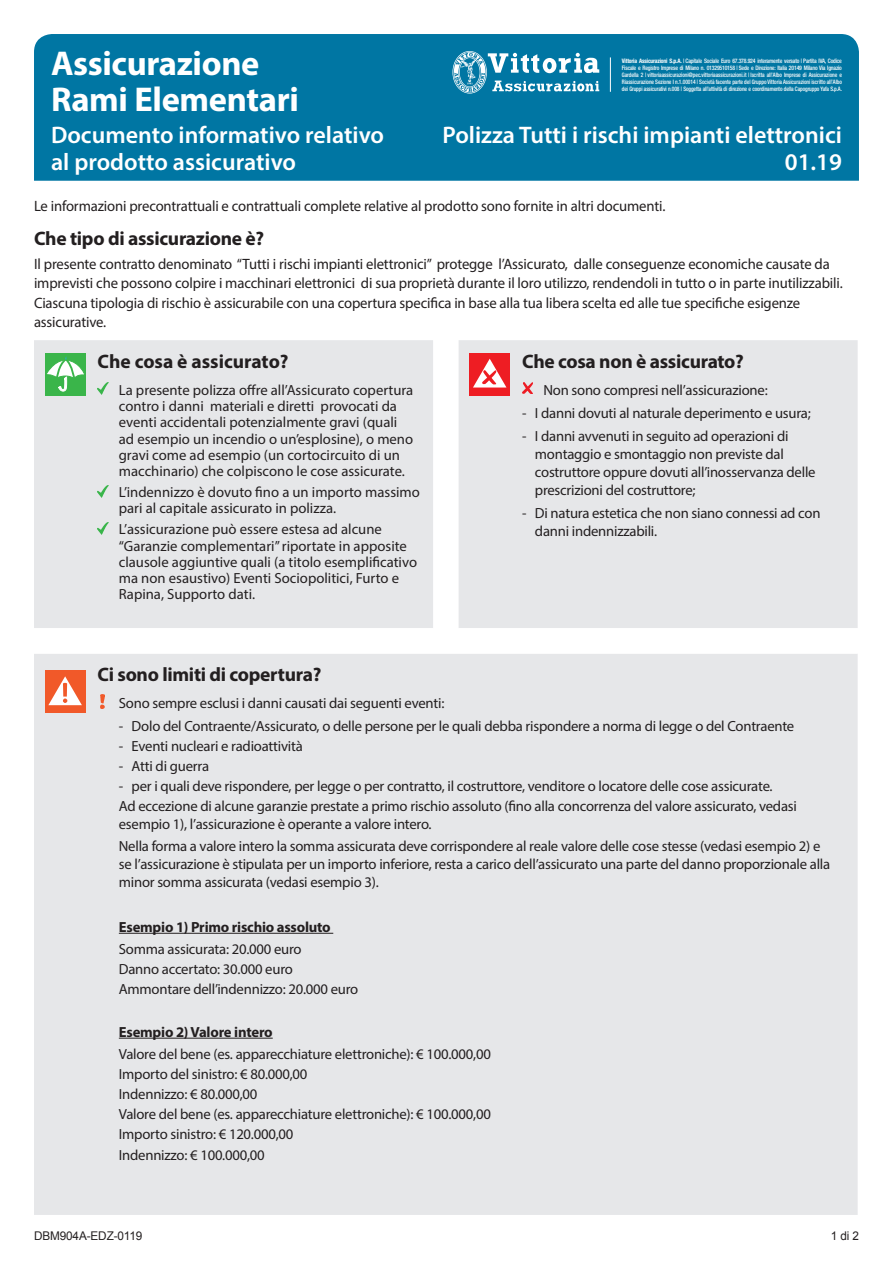
<style>
.page{position:relative;width:893px;height:1263px;background:#fff}
.page>*{position:absolute;margin:0;border:0;box-sizing:border-box;transform-origin:0 0}
.t1{font:700 34.5px/36px "Myriad Pro";letter-spacing:-.01em;color:#fff}
.t2{font:600 24px/27px "Myriad Pro";color:#fff;text-align:right}
.t3{font:700 19.5px "Myriad Pro";letter-spacing:-.015em;color:#231f20}
.t4{font:15px/19.5px "Myriad Pro";letter-spacing:-.01em;color:#231f20}
.t5{font:14.7px/16.2px "Myriad Pro";letter-spacing:-.015em;color:#231f20}
.t6{font:700 14.7px "Myriad Pro";letter-spacing:-.015em;color:#231f20}
.t7{font:12px "Arial";letter-spacing:-.01em;color:#231f20}
.t8{font:500 condensed 6.15px/7.1px "Helvetica Neue";letter-spacing:-.02em;color:#fff;text-align:justify;scale:.94 1}
.s1{font-family:"Helvetica Neue LT Std";font-weight:700}
</style>
<div class="page">
<div style="left:34px;top:34px;width:825px;height:147px;background:#0076a3"></div>
<svg style="left:452px;top:51px;width:147px;height:43px"></svg>
<hr style="left:610px;top:57px;width:1px;height:35px;background:#fff">
<div style="left:34px;top:340px;width:824px;height:875px;background:#e6e7e9"></div>
<svg style="left:34px;top:628px;width:824px;height:26px"></svg>
<div style="left:45px;top:353px;width:41px;height:43px;background:#3ab54a"></div>
<svg style="left:47px;top:356px;width:37px;height:35px"></svg>
<svg style="left:98px;top:383px;width:10px;height:12px"></svg>
<svg style="left:98px;top:485px;width:10px;height:12px"></svg>
<svg style="left:98px;top:522px;width:10px;height:12px"></svg>
<div style="left:469px;top:353px;width:41px;height:43px;background:#ee1d23"></div>
<svg style="left:473px;top:359px;width:33px;height:28px"></svg>
<svg style="left:522px;top:383px;width:11px;height:11px"></svg>
<div style="left:45px;top:671px;width:41px;height:42px;background:#f15929"></div>
<svg style="left:48px;top:676px;width:34px;height:29px"></svg>
<hr style="left:119px;top:933px;width:214px;height:1px;background:#231f20">
<hr style="left:119px;top:1038px;width:154px;height:1px;background:#231f20">
<svg style="left:101px;top:695px;width:3px;height:13px"></svg>
<h1 class="t1" style="left:51px;top:44px;width:249px">Assicurazione<br>Rami Elementari</h1>
<h2 class="t2" style="left:51px;top:121px;width:335px;text-align:left">Documento informativo relativo al prodotto assicurativo</h2>
<p class="t8" style="left:622px;top:57px;width:236px"><span class="s1">Vittoria Assicurazioni S.p.A.</span> | Capitale Sociale Euro 67.378.924 interamente versato | Partita IVA, Codice Fiscale e Registro Imprese di Milano n. 01329510158 | Sede e Direzione: Italia 20149 Milano Via Ignazio Gardella 2 | vittoriaassicurazioni@pec.vittoriaassicurazioni.it | Iscritta all’Albo Imprese di Assicurazione e Riassicurazione Sezione I n.1.00014 | Società facente parte del Gruppo Vittoria Assicurazioni iscritto all’Albo dei Gruppi assicurativi n.008 | Soggetta all’attività di direzione e coordinamento della Capogruppo Yafa S.p.A.</p>
<h2 class="t2" style="left:443px;top:121px;width:401px">Polizza Tutti i rischi impianti elettronici<br>01.19</h2>
<p class="t4" style="left:34px;top:196px;width:633px">Le informazioni precontrattuali e contrattuali complete relative al prodotto sono fornite in altri documenti.</p>
<h3 class="t3" style="left:34px;top:226px;width:232px">Che tipo di assicurazione è?</h3>
<p class="t4" style="left:34px;top:254px;width:810px">Il presente contratto denominato “Tutti i rischi impianti elettronici” protegge l’Assicurato, dalle conseguenze economiche causate da imprevisti che possono colpire i macchinari elettronici di sua proprietà durante il loro utilizzo, rendendoli in tutto o in parte inutilizzabili.<br>Ciascuna tipologia di rischio è assicurabile con una copertura specifica in base alla tua libera scelta ed alle tue specifiche esigenze assicurative.</p>
<h3 class="t3" style="left:98px;top:348px;width:193px">Che cosa è assicurato?</h3>
<p class="t5" style="left:119px;top:382px;width:296px">La presente polizza offre all’Assicurato copertura contro i danni materiali e diretti provocati da eventi accidentali potenzialmente gravi (quali ad esempio un incendio o un’esplosine), o meno gravi come ad esempio (un cortocircuito di un macchinario) che colpiscono le cose assicurate.</p>
<p class="t5" style="left:119px;top:484px;width:303px">L’indennizzo è dovuto fino a un importo massimo pari al capitale assicurato in polizza.</p>
<p class="t5" style="left:119px;top:521px;width:300px">L’assicurazione può essere estesa ad alcune “Garanzie complementari” riportate in apposite clausole aggiuntive quali (a titolo esemplificativo ma non esaustivo) Eventi Sociopolitici, Furto e Rapina, Supporto dati.</p>
<h3 class="t3" style="left:522px;top:348px;width:223px">Che cosa non è assicurato?</h3>
<p class="t5" style="left:543px;top:382px;width:226px">Non sono compresi nell’assicurazione:</p>
<p class="t5" style="left:522px;top:405px;width:290px">- I danni dovuti al naturale deperimento e usura;</p>
<p class="t5" style="left:535px;top:427px;width:282px;line-height:18px;text-indent:-13px">- I danni avvenuti in seguito ad operazioni di montaggio e smontaggio non previste dal costruttore oppure dovuti all’inosservanza delle prescrizioni del costruttore;</p>
<p class="t5" style="left:535px;top:504px;width:287px;line-height:18px;text-indent:-13px">- Di natura estetica che non siano connessi ad con danni indennizzabili.</p>
<h3 class="t3" style="left:98px;top:662px;width:225px">Ci sono limiti di copertura?</h3>
<p class="t5" style="left:119px;top:695px;width:327px">Sono sempre esclusi i danni causati dai seguenti eventi:</p>
<p class="t5" style="left:119px;top:717px;width:677px">- Dolo del Contraente/Assicurato, o delle persone per le quali debba rispondere a norma di legge o del Contraente</p>
<p class="t5" style="left:119px;top:737px;width:186px">- Eventi nucleari e radioattività</p>
<p class="t5" style="left:119px;top:757px;width:92px">- Atti di guerra</p>
<p class="t5" style="left:119px;top:776px;width:680px;line-height:20.1px">- per i quali deve rispondere, per legge o per contratto, il costruttore, venditore o locatore delle cose assicurate.<br>Ad eccezione di alcune garanzie prestate a primo rischio assoluto (fino alla concorrenza del valore assicurato, vedasi</p>
<p class="t5" style="left:119px;top:813px;width:703px;line-height:22.2px">esempio 1), l’assicurazione è operante a valore intero.<br>Nella forma a valore intero la somma assicurata deve corrispondere al reale valore delle cose stesse (vedasi esempio 2) e</p>
<p class="t5" style="left:119px;top:855px;width:713px;line-height:18px">se l’assicurazione è stipulata per un importo inferiore, resta a carico dell’assicurato una parte del danno proporzionale alla minor somma assicurata (vedasi esempio 3).</p>
<p class="t6" style="left:119px;top:917px;width:213px">Esempio 1) Primo rischio assoluto</p>
<p class="t5" style="left:119px;top:939px;width:241px;line-height:20.1px">Somma assicurata: 20.000 euro<br>Danno accertato: 30.000 euro<br>Ammontare dell’indennizzo: 20.000 euro</p>
<p class="t6" style="left:119px;top:1022px;width:155px">Esempio 2) Valore intero</p>
<p class="t5" style="left:119px;top:1044px;width:374px;line-height:20.1px">Valore del bene (es. apparecchiature elettroniche): € 100.000,00<br>Importo del sinistro: € 80.000,00<br>Indennizzo: € 80.000,00<br>Valore del bene (es. apparecchiature elettroniche): € 100.000,00<br>Importo sinistro: € 120.000,00<br>Indennizzo: € 100.000,00</p>
<p class="t7" style="left:34px;top:1228px;width:110px">DBM904A-EDZ-0119</p>
<p class="t7" style="left:831px;top:1228px;width:30px">1 di 2</p>
</div>
